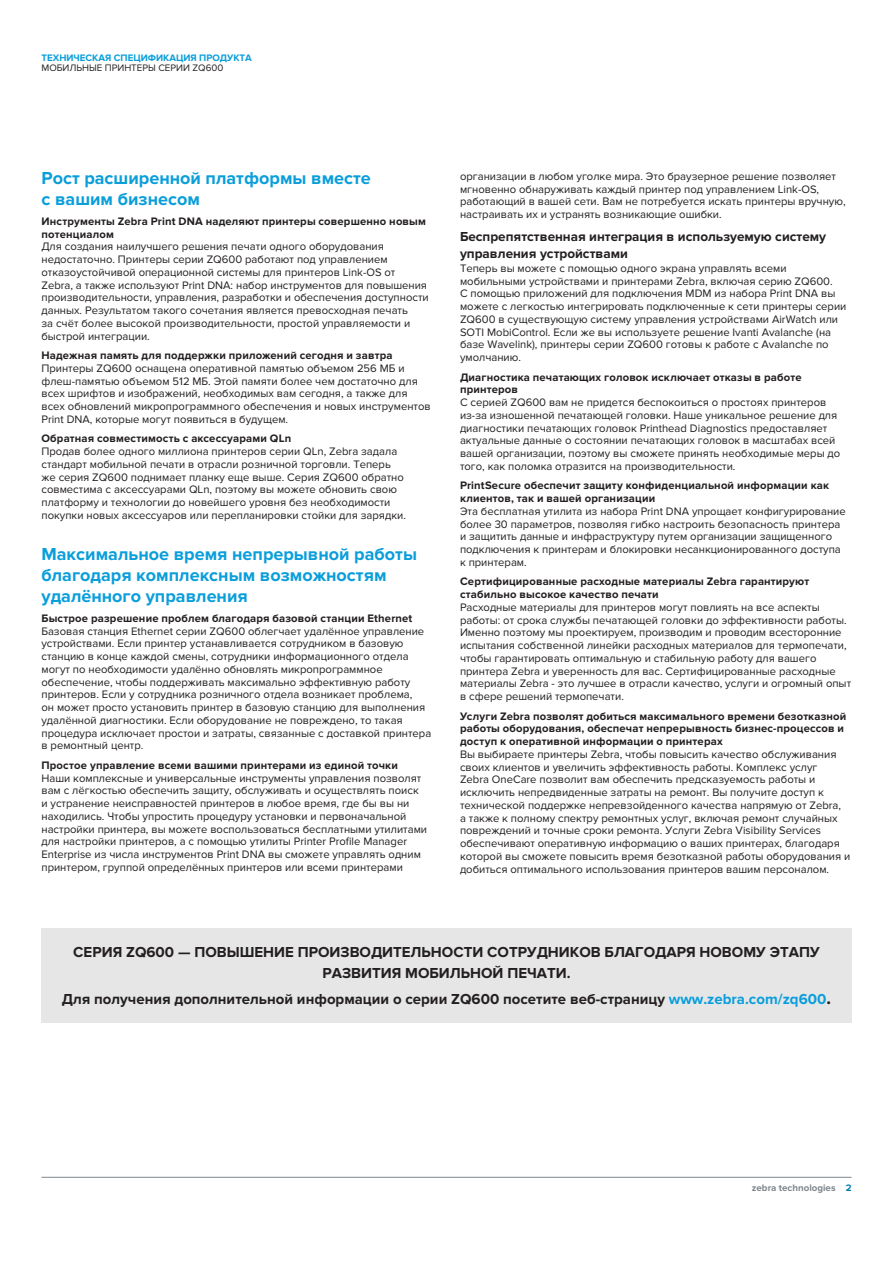
<style>
.page{position:relative;width:893px;height:1263px;background:#fff}
.page>*{position:absolute;margin:0;border:0;box-sizing:border-box;transform-origin:0 0}
.Heading-3{font:700 18px/21px "Proxima Nova";color:#0a9edb}
.CTA-Market_Statement{font:700 15px/21px "Proxima Nova";color:#231f20;text-align:center}
.CTA-Call_To_Action{font:700 15px "Proxima Nova";color:#231f20}
.Subhead_1-body_copy{font:700 13.5px/16.5px "Proxima Nova";color:#231f20}
.Body{font:11.25px/12.8px "Proxima Nova";color:#231f20}
.Heading-4_no_space_a{font:700 11.25px/12.8px "Proxima Nova";letter-spacing:.015em;color:#231f20}
.Collateral_Type{font:700 9.75px "Proxima Nova";color:#0a9edb}
.t1{font:9.75px "Proxima Nova";color:#231f20}
.Footer_Right{font:700 9.75px "Proxima Nova";color:#7e868d}
.s1{color:#0a9edb}
.s2{font-size:18px}
.s3{color:#007cb1}
</style>
<div class="page">
<div style="left:41px;top:928px;width:810px;height:94px;background:#e6e6e7"></div>
<hr style="left:41px;top:1177px;width:810px;height:1px;background:#7e868d">
<p class="Collateral_Type" style="left:41px;top:52px;width:212px">ТЕХНИЧЕСКАЯ СПЕЦИФИКАЦИЯ ПРОДУКТА</p>
<p class="t1" style="left:41px;top:62px;width:183px">МОБИЛЬНЫЕ ПРИНТЕРЫ СЕРИИ ZQ600</p>
<p class="Heading-3" style="left:41px;top:168px;width:331px">Рост расширенной платформы вместе с вашим бизнесом</p>
<p class="Heading-4_no_space_a" style="left:41px;top:215px;width:386px">Инструменты Zebra Print DNA наделяют принтеры совершенно новым потенциалом</p>
<p class="Body" style="left:41px;top:240px;width:389px">Для создания наилучшего решения печати одного оборудования недостаточно. Принтеры серии ZQ600 работают под управлением отказоустойчивой операционной системы для принтеров Link-OS от Zebra, а также используют Print DNA: набор инструментов для повышения производительности, управления, разработки и обеспечения доступности данных. Результатом такого сочетания является превосходная печать<br>за счёт более высокой производительности, простой управляемости и быстрой интеграции.</p>
<p class="Heading-4_no_space_a" style="left:41px;top:349px;width:353px">Надежная память для поддержки приложений сегодня и завтра</p>
<p class="Body" style="left:41px;top:362px;width:391px">Принтеры ZQ600 оснащена оперативной памятью объемом 256 МБ и флеш-памятью объемом 512 МБ. Этой памяти более чем достаточно для всех шрифтов и изображений, необходимых вам сегодня, а также для всех обновлений микропрограммного обеспечения и новых инструментов Print DNA, которые могут появиться в будущем.</p>
<p class="Heading-4_no_space_a" style="left:41px;top:433px;width:251px">Обратная совместимость с аксессуарами QLn</p>
<p class="Body" style="left:41px;top:445px;width:366px">Продав более одного миллиона принтеров серии QLn, Zebra задала стандарт мобильной печати в отрасли розничной торговли. Теперь же серия ZQ600 поднимает планку еще выше. Серия ZQ600 обратно совместима с аксессуарами QLn, поэтому вы можете обновить свою платформу и технологии до новейшего уровня без необходимости покупки новых аксессуаров или перепланировки стойки для зарядки.</p>
<p class="Heading-3" style="left:41px;top:544px;width:377px">Максимальное время непрерывной работы благодаря комплексным возможностям удалённого управления</p>
<p class="Heading-4_no_space_a" style="left:41px;top:612px;width:372px">Быстрое разрешение проблем благодаря базовой станции Ethernet</p>
<p class="Body" style="left:41px;top:624px;width:391px">Базовая станция Ethernet серии ZQ600 облегчает удалённое управление устройствами. Если принтер устанавливается сотрудником в базовую станцию в конце каждой смены, сотрудники информационного отдела могут по необходимости удалённо обновлять микропрограммное обеспечение, чтобы поддерживать максимально эффективную работу принтеров. Если у сотрудника розничного отдела возникает проблема,<br>он может просто установить принтер в базовую станцию для выполнения удалённой диагностики. Если оборудование не повреждено, то такая процедура исключает простои и затраты, связанные с доставкой принтера в ремонтный центр.</p>
<p class="Heading-4_no_space_a" style="left:41px;top:759px;width:358px">Простое управление всеми вашими принтерами из единой точки</p>
<p class="Body" style="left:41px;top:771px;width:387px">Наши комплексные и универсальные инструменты управления позволят вам с лёгкостью обеспечить защиту, обслуживать и осуществлять поиск и устранение неисправностей принтеров в любое время, где бы вы ни находились. Чтобы упростить процедуру установки и первоначальной настройки принтера, вы можете воспользоваться бесплатными утилитами для настройки принтеров, а с помощью утилиты Printer Profile Manager Enterprise из числа инструментов Print DNA вы сможете управлять одним принтером, группой определённых принтеров или всеми принтерами</p>
<p class="Body" style="left:460px;top:170px;width:387px">организации в любом уголке мира. Это браузерное решение позволяет мгновенно обнаруживать каждый принтер под управлением Link-OS, работающий в вашей сети. Вам не потребуется искать принтеры вручную, настраивать их и устранять возникающие ошибки.</p>
<p class="Subhead_1-body_copy" style="left:460px;top:229px;width:368px">Беспрепятственная интеграция в используемую систему управления устройствами</p>
<p class="Body" style="left:460px;top:262px;width:388px">Теперь вы можете с помощью одного экрана управлять всеми мобильными устройствами и принтерами Zebra, включая серию ZQ600.<br>С помощью приложений для подключения MDM из набора Print DNA вы можете с легкостью интегрировать подключенные к сети принтеры серии ZQ600 в существующую систему управления устройствами AirWatch или SOTI MobiControl. Если же вы используете решение Ivanti Avalanche (на базе Wavelink), принтеры серии ZQ600 готовы к работе с Avalanche по умолчанию.</p>
<p class="Heading-4_no_space_a" style="left:460px;top:371px;width:343px">Диагностика печатающих головок исключает отказы в работе принтеров</p>
<p class="Body" style="left:460px;top:396px;width:382px">С серией ZQ600 вам не придется беспокоиться о простоях принтеров из-за изношенной печатающей головки. Наше уникальное решение для диагностики печатающих головок Printhead Diagnostics предоставляет актуальные данные о состоянии печатающих головок в масштабах всей вашей организации, поэтому вы сможете принять необходимые меры до того, как поломка отразится на производительности.</p>
<p class="Heading-4_no_space_a" style="left:460px;top:479px;width:371px">PrintSecure обеспечит защиту конфиденциальной информации как клиентов, так и вашей организации</p>
<p class="Body" style="left:460px;top:505px;width:387px">Эта бесплатная утилита из набора Print DNA упрощает конфигурирование более 30 параметров, позволяя гибко настроить безопасность принтера и защитить данные и инфраструктуру путем организации защищенного подключения к принтерам и блокировки несанкционированного доступа к принтерам.</p>
<p class="Heading-4_no_space_a" style="left:460px;top:575px;width:351px">Сертифицированные расходные материалы Zebra гарантируют стабильно высокое качество печати</p>
<p class="Body" style="left:460px;top:601px;width:393px">Расходные материалы для принтеров могут повлиять на все аспекты работы: от срока службы печатающей головки до эффективности работы.<br>Именно поэтому мы проектируем, производим и проводим всесторонние испытания собственной линейки расходных материалов для термопечати, чтобы гарантировать оптимальную и стабильную работу для вашего принтера Zebra и уверенность для вас. Сертифицированные расходные материалы Zebra - это лучшее в отрасли качество, услуги и огромный опыт в сфере решений термопечати.</p>
<p class="Heading-4_no_space_a" style="left:460px;top:710px;width:388px">Услуги Zebra позволят добиться максимального времени безотказной работы оборудования, обеспечат непрерывность бизнес-процессов и доступ к оперативной информации о принтерах</p>
<p class="Body" style="left:460px;top:748px;width:392px">Вы выбираете принтеры Zebra, чтобы повысить качество обслуживания своих клиентов и увеличить эффективность работы. Комплекс услуг<br>Zebra OneCare позволит вам обеспечить предсказуемость работы и исключить непредвиденные затраты на ремонт. Вы получите доступ к технической поддержке непревзойденного качества напрямую от Zebra,<br>а также к полному спектру ремонтных услуг, включая ремонт случайных повреждений и точные сроки ремонта. Услуги Zebra Visibility Services обеспечивают оперативную информацию о ваших принтерах, благодаря которой вы сможете повысить время безотказной работы оборудования и добиться оптимального использования принтеров вашим персоналом.</p>
<p class="CTA-Market_Statement" style="left:73px;top:941px;width:748px">СЕРИЯ ZQ600 — ПОВЫШЕНИЕ ПРОИЗВОДИТЕЛЬНОСТИ СОТРУДНИКОВ БЛАГОДАРЯ НОВОМУ ЭТАПУ<br>РАЗВИТИЯ МОБИЛЬНОЙ ПЕЧАТИ.</p>
<p class="CTA-Call_To_Action" style="left:62px;top:990px;width:771px">Для получения дополнительной информации о серии ZQ600 посетите веб-страницу <span class="s1">www.zebra.com/zq600</span><span class="s2">.</span></p>
<p class="Footer_Right" style="left:752px;top:1182px;width:101px">zebra technologies <span class="s3">2</span></p>
</div>
